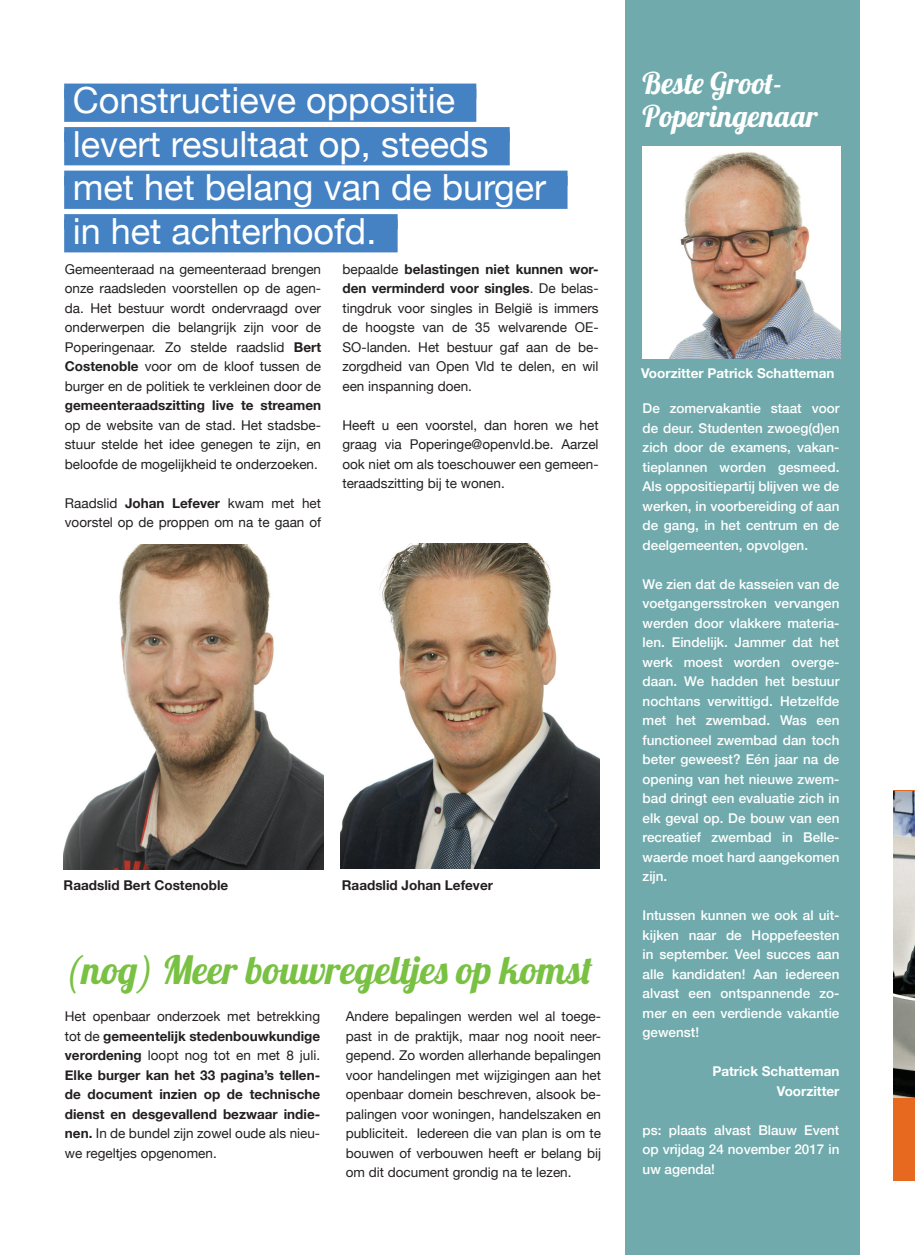
<style>
.page{position:relative;width:915px;height:1255px;background:#fff}
.page>*{position:absolute;margin:0;border:0;box-sizing:border-box;transform-origin:0 0}
.t1{font:39px "Lobster 1.4";letter-spacing:.01em;color:#79c142}
.t2{font:36px/43.5px "Helvetica Neue";color:#fff}
.t3{font:30px/33px "Lobster 1.4";color:#fff}
.t4{font:13.5px/19.5px "Helvetica Neue";color:#231f20;text-align:justify}
.t5{font:500 13.5px/19.5px "Helvetica Neue";color:#fff;text-align:justify}
.t6{font:700 13.5px/19.5px "Helvetica Neue";color:#231f20;text-align:justify}
.t7{font:700 13.5px/19.5px "Helvetica Neue";color:#fff;text-align:right}
.s1{font-weight:700}
.s2{font-weight:400}
.s3{font-style:inherit}
</style>
<div class="page">
<div style="left:64px;top:89px;width:412px;height:33px;background:#4582c3"></div>
<div style="left:64px;top:84px;width:412px;height:15px;background:#4582c3"></div>
<div style="left:64px;top:132px;width:445px;height:33px;background:#4582c3"></div>
<div style="left:64px;top:127px;width:445px;height:15px;background:#4582c3"></div>
<div style="left:64px;top:176px;width:503px;height:33px;background:#4582c3"></div>
<div style="left:64px;top:171px;width:503px;height:15px;background:#4582c3"></div>
<div style="left:64px;top:219px;width:333px;height:33px;background:#4582c3"></div>
<div style="left:64px;top:214px;width:333px;height:15px;background:#4582c3"></div>
<img style="left:64px;top:544px;width:259px;height:325px">
<div style="left:625px;top:0;width:234px;height:1254px;background:#70aaac"></div>
<img style="left:642px;top:146px;width:198px;height:213px">
<img style="left:341px;top:543px;width:257px;height:325px">
<div style="left:892px;top:790px;width:22px;height:389px;background:#e7691f"></div>
<img style="left:893px;top:791px;width:21px;height:306px">
<h2 class="t2" style="left:73px;top:81px;width:475px">Constructieve oppositie levert resultaat op, steeds met het belang van de burger in het achterhoofd.</h2>
<p class="t4" style="left:65px;top:260px;width:258px">Gemeenteraad na gemeenteraad brengen onze raadsleden voorstellen op de agen&shy;da. Het bestuur wordt ondervraagd over onderwerpen die belangrijk zijn voor de Poperingenaar. Zo stelde raadslid <span class="s1">Bert Costenoble</span> voor om de kloof tussen de burger en de politiek te verkleinen door de</p>
<p class="t6" style="left:65px;top:396px;width:258px">gemeenteraadszitting live te streamen</p>
<p class="t4" style="left:65px;top:416px;width:258px">op de website van de stad. Het stadsbe&shy;stuur stelde het idee genegen te zijn, en beloofde de mogelijkheid te onderzoeken.</p>
<p class="t4" style="left:65px;top:494px;width:258px">Raadslid <span class="s1">Johan Lefever</span> kwam met het voorstel op de proppen om na te gaan of</p>
<p class="t4" style="left:342px;top:260px;width:258px">bepaalde <span class="s1">belastingen niet kunnen wor&shy;den verminderd voor singles</span>. De belas&shy;tingdruk voor singles in België is immers de hoogste van de 35 welvarende OE-SO-landen. Het bestuur gaf aan de be&shy;zorgdheid van Open Vld te delen, en wil een inspanning doen.</p>
<p class="t4" style="left:342px;top:416px;width:258px">Heeft u een voorstel, dan horen we het graag via Poperinge@openvld.be. Aarzel ook niet om als toeschouwer een gemeen&shy;teraadszitting bij te wonen.</p>
<p class="t6" style="left:64px;top:876px;width:166px">Raadslid Bert Costenoble</p>
<p class="t6" style="left:342px;top:875px;width:152px">Raadslid Johan Lefever</p>
<h1 class="t1" style="left:65px;top:944px;width:529px">(nog) Meer bouwregeltjes op komst</h1>
<p class="t6" style="left:65px;top:1007px;width:257px"><span class="s2">Het openbaar onderzoek met betrekking tot de</span> gemeentelijk stedenbouwkundige verordening <span class="s2">loopt nog tot en met 8 juli.<br></span>Elke burger kan het 33 pagina’s tellen&shy;de document inzien op de technische dienst en desgevallend bezwaar indie&shy;nen. <span class="s2">In de bundel zijn zowel oude als nieu&shy;we regeltjes opgenomen.</span></p>
<p class="t4" style="left:345px;top:1007px;width:257px">Andere bepalingen werden wel al toege&shy;past in de praktijk, maar nog nooit neer&shy;gepend. Zo worden allerhande bepalingen voor handelingen met wijzigingen aan het openbaar domein beschreven, alsook be&shy;palingen voor woningen, handelszaken en publiciteit. <span class="s3">Iedereen die van plan is om te bouwen of verbouwen heeft er belang bij om dit document grondig na te lezen.</span></p>
<h3 class="t3" style="left:642px;top:66px;width:177px">Beste Groot-<br>Poperingenaar</h3>
<p class="t7" style="left:641px;top:363px;width:195px">Voorzitter Patrick Schatteman</p>
<p class="t5" style="left:642px;top:397px;width:198px">De zomervakantie staat voor de deur. Studenten zwoeg(d)en zich door de examens, vakan&shy;tieplannen worden gesmeed.<br>Als oppositiepartij blijven we de werken, in voorbereiding of aan de gang, in het centrum en de deelgemeenten, opvolgen.</p>
<p class="t5" style="left:642px;top:573px;width:198px">We zien dat de kasseien van de voetgangersstroken vervangen werden door vlakkere materia&shy;len. Eindelijk. Jammer dat het werk moest worden overge&shy;daan. We hadden het bestuur nochtans verwittigd. Hetzelfde met het zwembad. Was een functioneel zwembad dan toch beter geweest? Eén jaar na de opening van het nieuwe zwem&shy;bad dringt een evaluatie zich in elk geval op. De bouw van een recreatief zwembad in Belle&shy;waerde moet hard aangekomen zijn.</p>
<p class="t5" style="left:642px;top:904px;width:198px">Intussen kunnen we ook al uit&shy;kijken naar de Hoppefeesten in september. Veel succes aan alle kandidaten! Aan iedereen alvast een ontspannende zo&shy;mer en een verdiende vakantie gewenst!</p>
<p class="t7" style="left:712px;top:1061px;width:128px">Patrick Schatteman<br>Voorzitter</p>
<p class="t5" style="left:642px;top:1119px;width:198px">ps: plaats alvast Blauw Event op vrijdag 24 november 2017 in uw agenda!</p>
</div>
